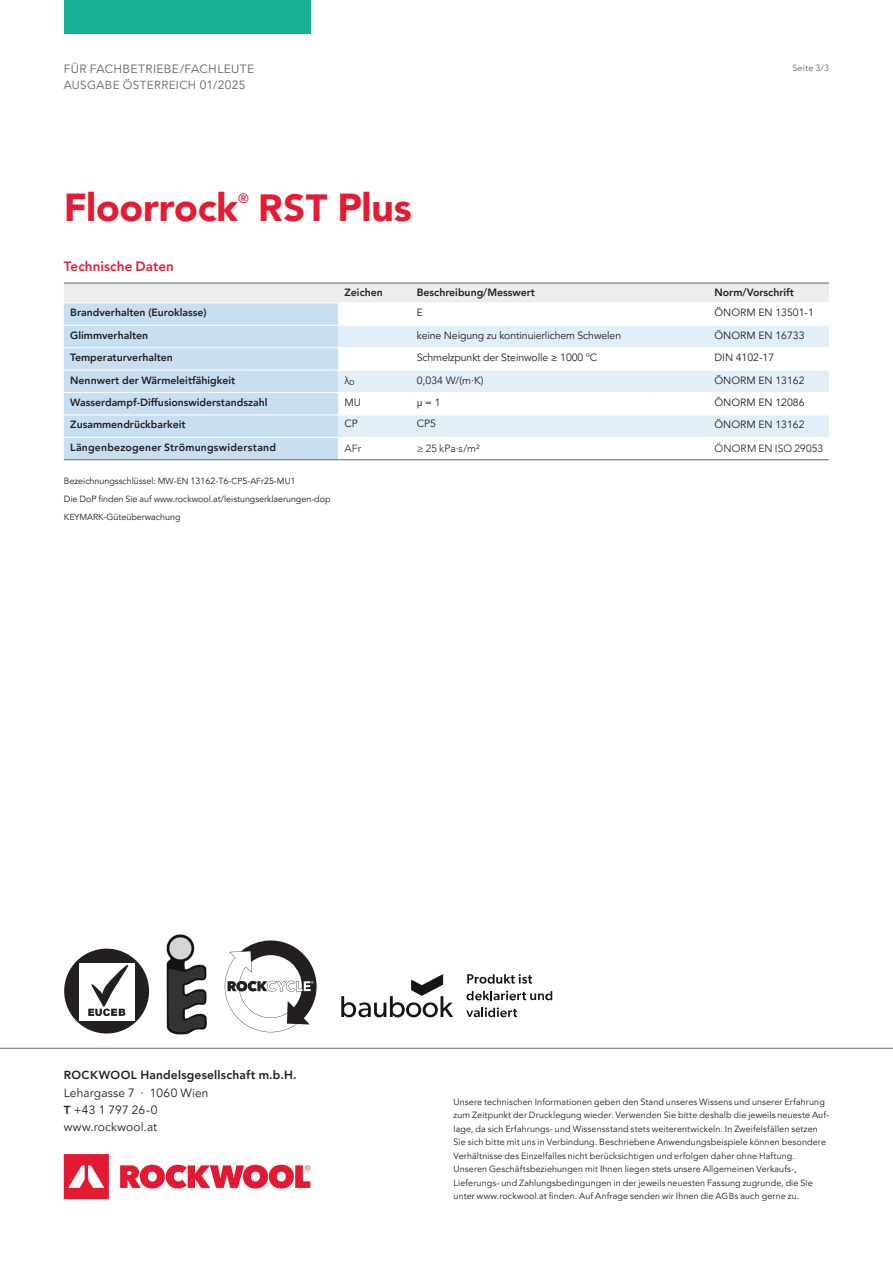
<style>
.page{position:relative;width:893px;height:1263px;background:#fff}
.page>*{position:absolute;margin:0;border:0;box-sizing:border-box;transform-origin:0 0}
.t1{font:900 39px "Avenir LT Pro";letter-spacing:-.005em;color:#e31c33}
.t2{font:800 13.5px "Avenir LT Pro";letter-spacing:.005em;color:#e31c33}
.t3{font:500 13.5px "Avenir LT Pro";color:#e31c33}
.t4{font:12px/17.2px "Avenir LT Pro";letter-spacing:.01em;color:#231f20}
.t5{font:12px "Avenir LT Pro";letter-spacing:.03em;color:#636366}
.t6{font:11.7px "Avenir LT Pro";letter-spacing:.03em;color:#636366}
.t7{font:800 10.5px "Avenir LT Pro";color:#231f20}
.t8{font:10.5px "Avenir LT Pro";letter-spacing:-.01em;color:#231f20}
.t9{font:800 10.5px "Avenir LT Pro";letter-spacing:.02em;color:#231f20}
.t10{font:300 10.5px "Avenir";letter-spacing:.015em;color:#231f20}
.t11{font:10.5px "DIN Pro";color:#231f20}
.t12{font:9px/13.5px "Avenir LT Pro";letter-spacing:.01em;color:#231f20}
.t13{font:9px "Avenir LT Pro";letter-spacing:.025em;color:#636366}
.s1{font-size:12px}
.s2{font-size:37.8px}
.s3{font-family:"DIN Pro"}
.s4{font-size:8.7px}
.s5{font-weight:800;font-size:11.7px}
.s6{font-weight:800}
</style>
<div class="page">
<svg style="left:64px;top:1154px;width:246px;height:45px"></svg>
<hr style="left:0;top:1048px;width:893px;height:1px;background:#636366">
<svg style="left:64px;top:284px;width:765px;height:175px"></svg>
<hr style="left:64px;top:283px;width:274px;height:1px;background:#636366">
<hr style="left:338px;top:283px;width:72px;height:1px;background:#636366">
<hr style="left:410px;top:283px;width:60px;height:1px;background:#636366">
<hr style="left:470px;top:283px;width:178px;height:1px;background:#636366">
<hr style="left:648px;top:283px;width:60px;height:1px;background:#636366">
<hr style="left:708px;top:283px;width:121px;height:1px;background:#636366">
<hr style="left:64px;top:302px;width:274px;height:1px;background:#fff">
<hr style="left:338px;top:302px;width:72px;height:1px;background:#fff">
<hr style="left:410px;top:302px;width:60px;height:1px;background:#fff">
<hr style="left:470px;top:302px;width:178px;height:1px;background:#fff">
<hr style="left:648px;top:302px;width:60px;height:1px;background:#fff">
<hr style="left:708px;top:302px;width:121px;height:1px;background:#fff">
<hr style="left:64px;top:325px;width:274px;height:1px;background:#fff">
<hr style="left:338px;top:325px;width:72px;height:1px;background:#fff">
<hr style="left:410px;top:325px;width:60px;height:1px;background:#fff">
<hr style="left:470px;top:325px;width:178px;height:1px;background:#fff">
<hr style="left:648px;top:325px;width:60px;height:1px;background:#fff">
<hr style="left:708px;top:325px;width:121px;height:1px;background:#fff">
<hr style="left:64px;top:347px;width:274px;height:1px;background:#fff">
<hr style="left:338px;top:347px;width:72px;height:1px;background:#fff">
<hr style="left:410px;top:347px;width:60px;height:1px;background:#fff">
<hr style="left:470px;top:347px;width:178px;height:1px;background:#fff">
<hr style="left:648px;top:347px;width:60px;height:1px;background:#fff">
<hr style="left:708px;top:347px;width:121px;height:1px;background:#fff">
<hr style="left:64px;top:370px;width:274px;height:1px;background:#fff">
<hr style="left:338px;top:370px;width:72px;height:1px;background:#fff">
<hr style="left:410px;top:370px;width:60px;height:1px;background:#fff">
<hr style="left:470px;top:370px;width:178px;height:1px;background:#fff">
<hr style="left:648px;top:370px;width:60px;height:1px;background:#fff">
<hr style="left:708px;top:370px;width:121px;height:1px;background:#fff">
<hr style="left:64px;top:392px;width:274px;height:1px;background:#fff">
<hr style="left:338px;top:392px;width:72px;height:1px;background:#fff">
<hr style="left:410px;top:392px;width:60px;height:1px;background:#fff">
<hr style="left:470px;top:392px;width:178px;height:1px;background:#fff">
<hr style="left:648px;top:392px;width:60px;height:1px;background:#fff">
<hr style="left:708px;top:392px;width:121px;height:1px;background:#fff">
<hr style="left:64px;top:415px;width:274px;height:1px;background:#fff">
<hr style="left:338px;top:415px;width:72px;height:1px;background:#fff">
<hr style="left:410px;top:415px;width:60px;height:1px;background:#fff">
<hr style="left:470px;top:415px;width:178px;height:1px;background:#fff">
<hr style="left:648px;top:415px;width:60px;height:1px;background:#fff">
<hr style="left:708px;top:415px;width:121px;height:1px;background:#fff">
<hr style="left:64px;top:459px;width:274px;height:1px;background:#636366">
<hr style="left:338px;top:459px;width:72px;height:1px;background:#636366">
<hr style="left:410px;top:459px;width:60px;height:1px;background:#636366">
<hr style="left:470px;top:459px;width:178px;height:1px;background:#636366">
<hr style="left:648px;top:459px;width:60px;height:1px;background:#636366">
<hr style="left:708px;top:459px;width:121px;height:1px;background:#636366">
<hr style="left:64px;top:437px;width:274px;height:1px;background:#fff">
<hr style="left:338px;top:437px;width:72px;height:1px;background:#fff">
<hr style="left:410px;top:437px;width:60px;height:1px;background:#fff">
<hr style="left:470px;top:437px;width:178px;height:1px;background:#fff">
<hr style="left:648px;top:437px;width:60px;height:1px;background:#fff">
<hr style="left:708px;top:437px;width:121px;height:1px;background:#fff">
<div style="left:64px;top:949px;width:85px;height:84px;background:#231f20;border-radius:50%"></div>
<div style="left:79px;top:963px;width:55px;height:57px;background:#fff"></div>
<svg style="left:88px;top:965px;width:40px;height:51px"></svg>
<img style="left:166px;top:934px;width:41px;height:100px">
<svg style="left:341px;top:974px;width:112px;height:43px"></svg>
<svg style="left:466px;top:991px;width:86px;height:9px"></svg>
<svg style="left:466px;top:1007px;width:51px;height:10px"></svg>
<svg style="left:467px;top:974px;width:65px;height:10px"></svg>
<svg style="left:225px;top:940px;width:92px;height:92px"></svg>
<div style="left:64px;top:0;width:246px;height:34px;background:#18b193"></div>
<h3 class="t5" style="left:64px;top:62px;width:192px">FÜR FACHBETRIEBE/FACHLEUTE</h3>
<p class="t6" style="left:64px;top:78px;width:183px">AUSGABE ÖSTERREICH <span class="s1">01/2025</span></p>
<h1 class="t1" style="left:64px;top:184px;width:176px">Floorrock</h1>
<h2 class="t3" style="left:238px;top:190px;width:12px">®</h2>
<h1 class="t1" style="left:258px;top:184px;width:155px"><span class="s2">RST</span> Plus</h1>
<h2 class="t2" style="left:64px;top:258px;width:112px">Technische Daten</h2>
<p class="t13" style="left:792px;top:62px;width:38px">Seite 3/3</p>
<p class="t7" style="left:344px;top:286px;width:40px">Zeichen</p>
<p class="t7" style="left:417px;top:286px;width:120px">Beschreibung/Messwert</p>
<p class="t7" style="left:714px;top:286px;width:81px">Norm/Vorschrift</p>
<p class="t7" style="left:70px;top:306px;width:138px">Brandverhalten (Euroklasse)</p>
<p class="t8" style="left:417px;top:306px;width:8px">E</p>
<p class="t8" style="left:714px;top:306px;width:101px">ÖNORM EN 13501-1</p>
<p class="t7" style="left:70px;top:329px;width:80px">Glimmverhalten</p>
<p class="t8" style="left:417px;top:329px;width:206px">keine Neigung zu kontinuierlichem Schwelen</p>
<p class="t8" style="left:714px;top:329px;width:92px">ÖNORM EN 16733</p>
<p class="t7" style="left:70px;top:351px;width:104px">Temperaturverhalten</p>
<p class="t8" style="left:417px;top:351px;width:182px">Schmelzpunkt der Steinwolle ≥ 1000 °C</p>
<p class="t8" style="left:714px;top:351px;width:61px">DIN 4102-17</p>
<p class="t7" style="left:70px;top:374px;width:167px">Nennwert der Wärmeleitfähigkeit</p>
<p class="t11" style="left:344px;top:373px;width:12px">λ<sub>D</sub></p>
<p class="t8" style="left:417px;top:374px;width:68px">0,034 W/(m·K)</p>
<p class="t8" style="left:714px;top:374px;width:92px">ÖNORM EN 13162</p>
<p class="t7" style="left:70px;top:396px;width:199px">Wasserdampf-Diffusionswiderstandszahl</p>
<p class="t8" style="left:344px;top:396px;width:18px">MU</p>
<p class="t8" style="left:417px;top:396px;width:25px"><span class="s3">μ</span> = 1</p>
<p class="t8" style="left:714px;top:396px;width:92px">ÖNORM EN 12086</p>
<p class="t7" style="left:70px;top:418px;width:117px">Zusammendrückbarkeit</p>
<p class="t8" style="left:344px;top:417px;width:15px">CP</p>
<p class="t8" style="left:417px;top:417px;width:21px">CP5</p>
<p class="t8" style="left:714px;top:418px;width:92px">ÖNORM EN 13162</p>
<p class="t9" style="left:70px;top:441px;width:207px">Längenbezogener Strömungswiderstand</p>
<p class="t10" style="left:344px;top:442px;width:18px">AFr</p>
<p class="t10" style="left:417px;top:442px;width:65px">≥ 25 kPa·s/m²</p>
<p class="t10" style="left:714px;top:442px;width:110px">ÖNORM EN ISO 29053</p>
<p class="t12" style="left:64px;top:472px;width:268px;line-height:17.7px">Bezeichnungsschlüssel: <span class="s4">MW</span>-<span class="s4">EN</span> 13162-T6-<span class="s4">CP</span>5-<span class="s4">AF</span>r25-<span class="s4">MU</span>1<br>Die DoP finden Sie auf www.rockwool.at/leistungserklaerungen-dop<br><span class="s4">KEYMARK</span>-Güteüberwachung</p>
<h3 class="t4" style="left:64px;top:1067px;width:234px"><span class="s5">ROCKWOOL</span> <span class="s6">Handelsgesellschaft m.b.H.<br></span>Lehargasse 7 · 1060 Wien<br><span class="s5">T</span> +43 1 797 26-0<br>www.rockwool.at</h3>
<p class="t12" style="left:454px;top:1095px;width:377px">Unsere technischen Informationen geben den Stand unseres Wissens und unserer Erfahrung zum Zeitpunkt der Drucklegung wieder. Verwenden Sie bitte deshalb die jeweils neueste Auf&shy;lage, da sich Erfahrungs- und Wissensstand stets weiterentwickeln. In Zweifelsfällen setzen Sie sich bitte mit uns in Verbindung. Beschriebene Anwendungsbeispiele können besondere Verhältnisse des Einzelfalles nicht berücksichtigen und erfolgen daher ohne Haftung.<br>Unseren Geschäftsbeziehungen mit Ihnen liegen stets unsere Allgemeinen Verkaufs-, Lieferungs- und Zahlungsbedingungen in der jeweils neuesten Fassung zugrunde, die Sie unter www.rockwool.at finden. Auf Anfrage senden wir Ihnen die <span class="s4">AGB</span>s auch gerne zu.</p>
</div>
